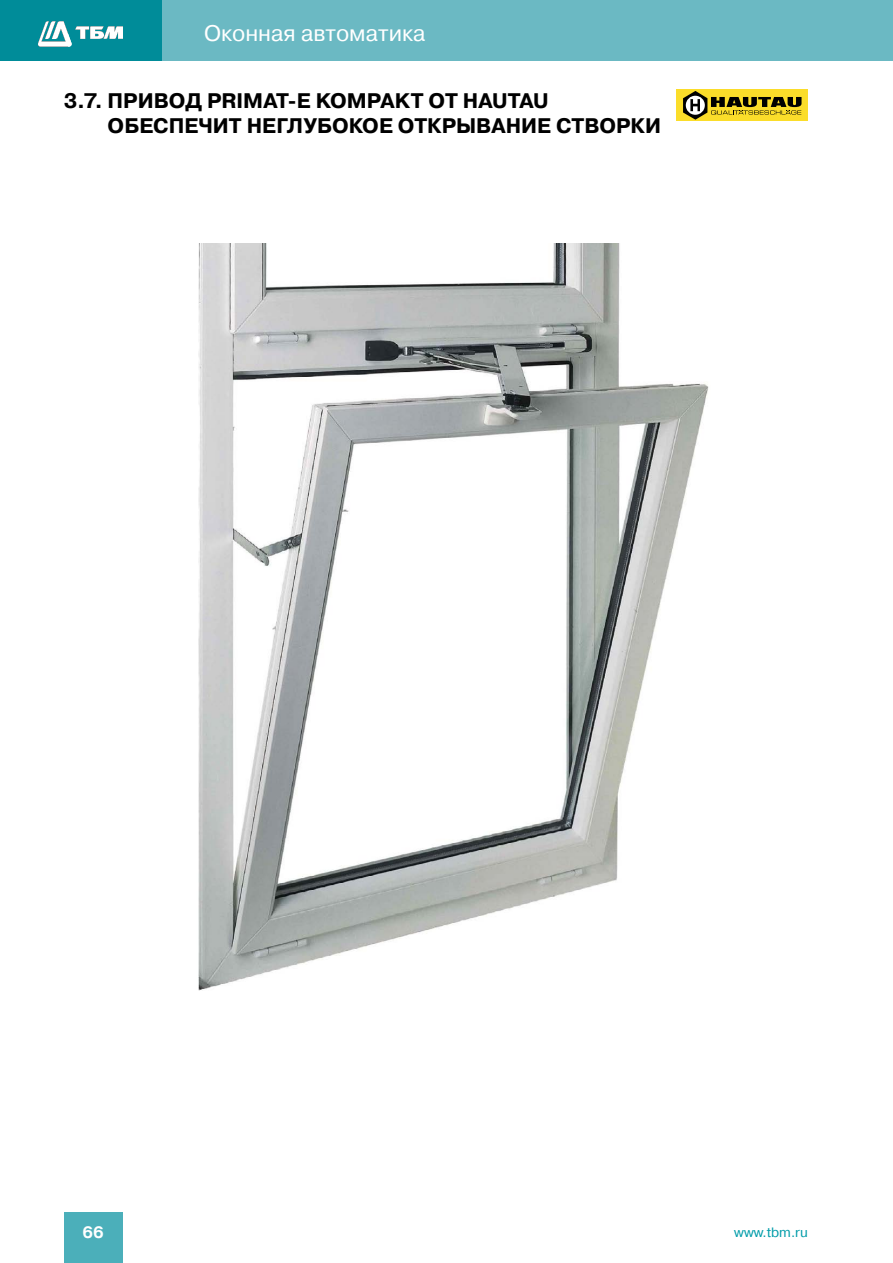
<style>
.page{position:relative;width:893px;height:1263px;background:#fff}
.page>*{position:absolute;margin:0;border:0;box-sizing:border-box;transform-origin:0 0}
.t1{font:22.5px "Pragmatica C";color:#fff}
.t2{font:700 21px/25.2px "Pragmatica C";color:#000}
.t3{font:700 16.5px "Pragmatica C";color:#fff}
.t4{font:13.5px "Pragmatica C";color:#009ca9}
</style>
<div class="page">
<div style="left:64px;top:1212px;width:58px;height:51px;background:#4bafba"></div>
<div style="left:151px;top:0;width:742px;height:61px;background:#6bb9c3"></div>
<div style="left:0;top:0;width:162px;height:61px;background:#008c99"></div>
<svg style="left:38px;top:21px;width:85px;height:26px"></svg>
<img style="left:198px;top:243px;width:511px;height:748px">
<div style="left:676px;top:89px;width:132px;height:32px;background:#fbdd2a"></div>
<svg style="left:683px;top:91px;width:118px;height:29px"></svg>
<p class="t1" style="left:204px;top:20px;width:223px">Оконная автоматика</p>
<p class="t2" style="left:108px;top:88px;width:555px;text-indent:-44px">3.7. ПРИВОД PRIMAT-E KOMPAKT ОТ HAUTAU<br>ОБЕСПЕЧИТ НЕГЛУБОКОЕ ОТКРЫВАНИЕ СТВОРКИ</p>
<p class="t3" style="left:82px;top:1223px;width:23px">66</p>
<p class="t4" style="left:734px;top:1225px;width:75px">www.tbm.ru</p>
</div>
